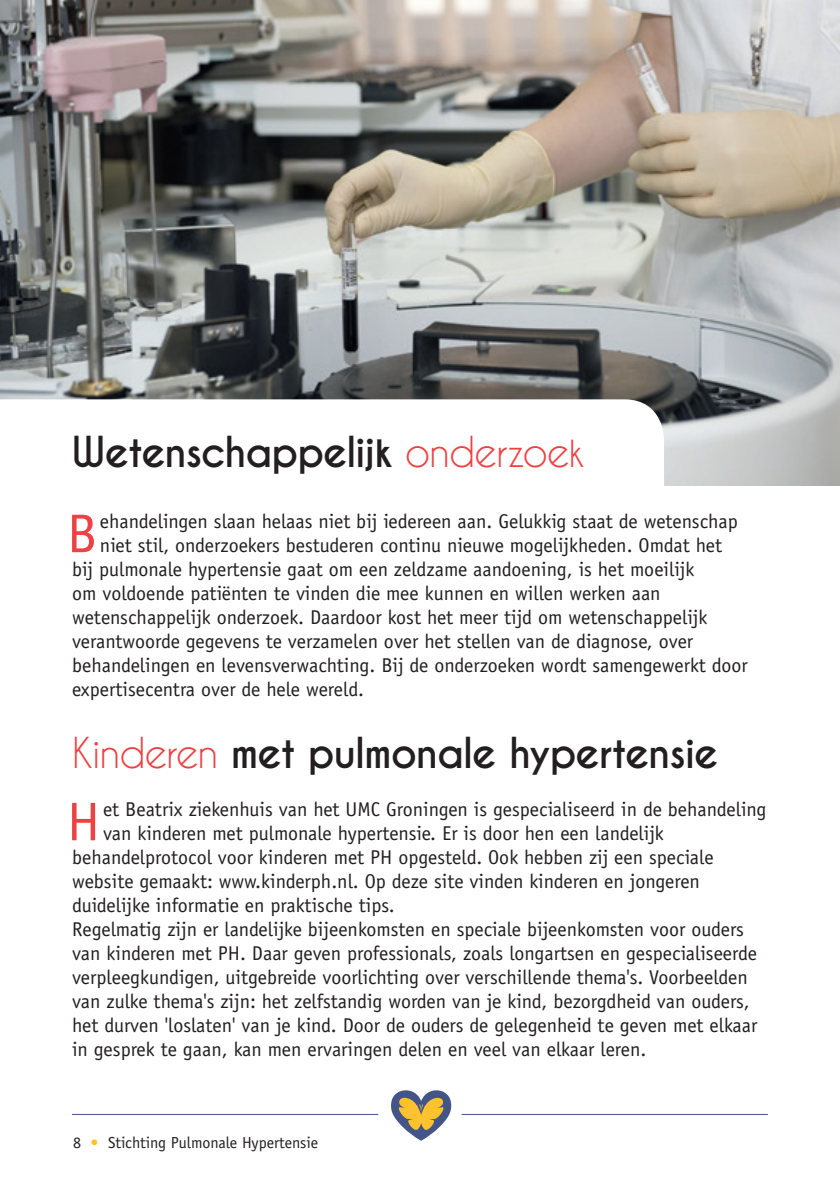
<style>
.page{position:relative;width:840px;height:1191px;background:#fff}
.page>*{position:absolute;margin:0;border:0;box-sizing:border-box;transform-origin:0 0}
.t1{font:54.6px "Officina Sans Std";color:#ee4143}
.t2{font:700 40px "Caviar Dreams";letter-spacing:-.03em;color:#231f20}
.t3{font:20px "Officina Sans Std";color:#231f20}
.t4{font:16px "Officina Sans Std";color:#231f20}
.s1{font-weight:400;color:#ee4143}
.s2{color:#fec22e}
</style>
<div class="page">
<img style="left:0;top:0;width:839px;height:486px">
<svg style="left:0;top:399px;width:663px;height:87px"></svg>
<svg style="left:391px;top:1090px;width:60px;height:50px"></svg>
<hr style="left:461px;top:1114px;width:306px;height:1px;background:#435588">
<hr style="left:72px;top:1114px;width:306px;height:1px;background:#435588">
<h2 class="t2" style="left:72px;top:427px;width:513px">Wetenschappelijk <span class="s1">onderzoek</span></h2>
<h1 class="t1" style="left:67px;top:502px;width:32px">B</h1>
<p class="t3" style="left:100px;top:510px;width:639px">ehandelingen slaan helaas niet bij iedereen aan. Gelukkig staat de wetenschap</p>
<p class="t3" style="left:100px;top:534px;width:623px">niet stil, onderzoekers bestuderen continu nieuwe mogelijkheden. Omdat het</p>
<p class="t3" style="left:72px;top:558px;width:623px">bij pulmonale hypertensie gaat om een zeldzame aandoening, is het moeilijk</p>
<p class="t3" style="left:72px;top:582px;width:589px">om voldoende patiënten te vinden die mee kunnen en willen werken aan</p>
<p class="t3" style="left:72px;top:606px;width:636px">wetenschappelijk onderzoek. Daardoor kost het meer tijd om wetenschappelijk</p>
<p class="t3" style="left:72px;top:630px;width:622px">verantwoorde gegevens te verzamelen over het stellen van de diagnose, over</p>
<p class="t3" style="left:72px;top:654px;width:677px">behandelingen en levensverwachting. Bij de onderzoeken wordt samengewerkt door</p>
<p class="t3" style="left:72px;top:678px;width:293px">expertisecentra over de hele wereld.</p>
<h2 class="t2" style="left:72px;top:729px;width:647px"><span class="s1">Kinderen</span> met pulmonale hypertensie</h2>
<h1 class="t1" style="left:67px;top:790px;width:35px">H</h1>
<p class="t3" style="left:103px;top:798px;width:664px">et Beatrix ziekenhuis van het UMC Groningen is gespecialiseerd in de behandeling</p>
<p class="t3" style="left:103px;top:822px;width:562px">van kinderen met pulmonale hypertensie. Er is door hen een landelijk</p>
<p class="t3" style="left:72px;top:846px;width:642px">behandelprotocol voor kinderen met PH opgesteld. Ook hebben zij een speciale</p>
<p class="t3" style="left:72px;top:870px;width:629px">website gemaakt: www.kinderph.nl. Op deze site vinden kinderen en jongeren</p>
<p class="t3" style="left:72px;top:894px;width:324px">duidelijke informatie en praktische tips.</p>
<p class="t3" style="left:72px;top:918px;width:673px">Regelmatig zijn er landelijke bijeenkomsten en speciale bijeenkomsten voor ouders</p>
<p class="t3" style="left:72px;top:942px;width:686px">van kinderen met PH. Daar geven professionals, zoals longartsen en gespecialiseerde</p>
<p class="t3" style="left:72px;top:966px;width:677px">verpleegkundigen, uitgebreide voorlichting over verschillende thema's. Voorbeelden</p>
<p class="t3" style="left:72px;top:990px;width:678px">van zulke thema's zijn: het zelfstandig worden van je kind, bezorgdheid van ouders,</p>
<p class="t3" style="left:72px;top:1014px;width:686px">het durven 'loslaten' van je kind. Door de ouders de gelegenheid te geven met elkaar</p>
<p class="t3" style="left:72px;top:1038px;width:575px">in gesprek te gaan, kan men ervaringen delen en veel van elkaar leren.</p>
<p class="t4" style="left:73px;top:1132px;width:246px">8 <span class="s2">•</span> Stichting Pulmonale Hypertensie</p>
</div>
